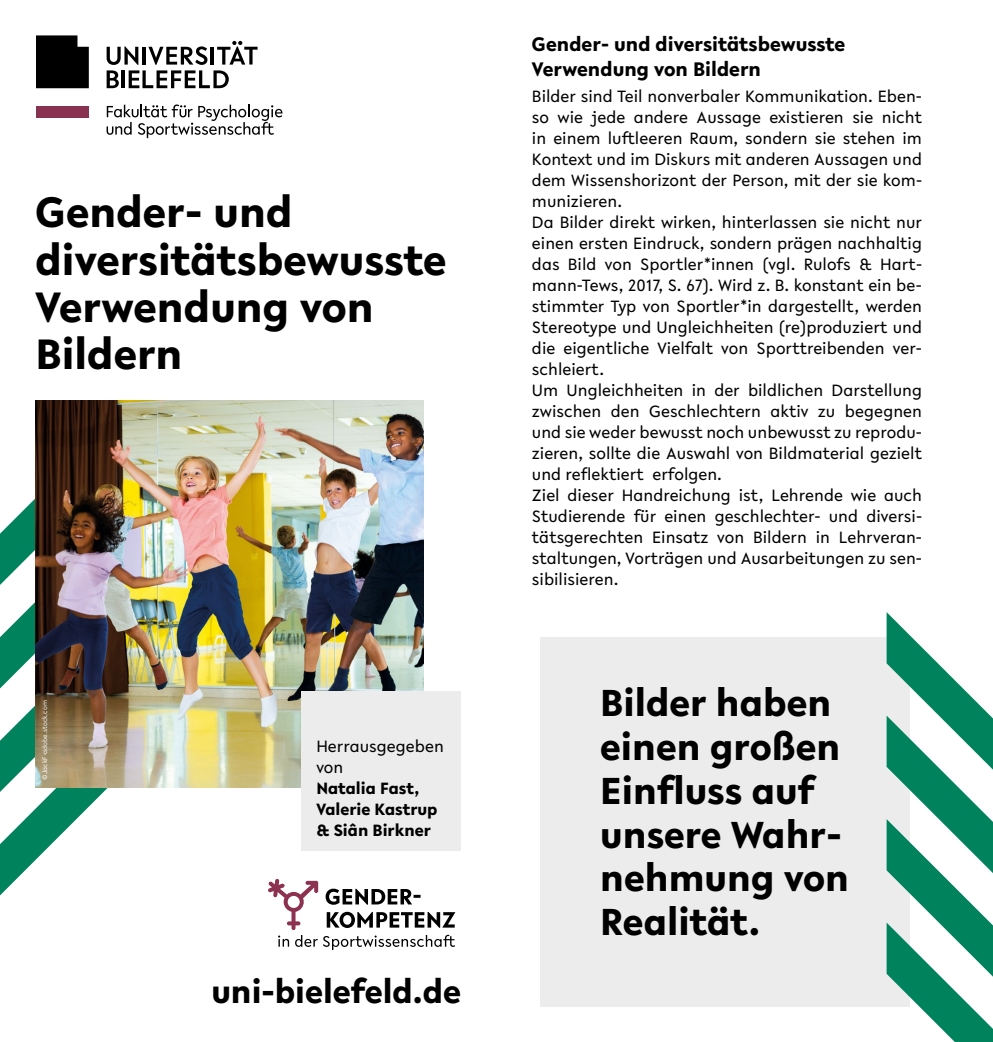
<style>
.page{position:relative;width:993px;height:1042px;background:#fff}
.page>*{position:absolute;margin:0;border:0;box-sizing:border-box;transform-origin:0 0}
.t1{font:700 45.5px/47.2px "Lelo";color:#000}
.t2{font:700 40.25px/43.8px "Lelo";color:#000}
.t3{font:700 35px "Lelo";color:#000}
.t4{font:700 21px/25.2px "Lelo";color:#000}
.t5{font:17.5px/21px "Lelo";color:#000}
.t6{font:700 17.5px/21px "Lelo";color:#000}
.t7{font:7px "Lelo";color:#fff}
</style>
<div class="page">
<div style="left:540px;top:637px;width:369px;height:369px;background:#ececed"></div>
<svg style="left:0;top:418px;width:108px;height:477px"></svg>
<svg style="left:107px;top:41px;width:150px;height:47px"></svg>
<svg style="left:36px;top:35px;width:53px;height:53px;background:#0e0e0e"></svg>
<div style="left:36px;top:106px;width:53px;height:11px;background:#893151"></div>
<svg style="left:106px;top:104px;width:176px;height:34px"></svg>
<img style="left:36px;top:401px;width:387px;height:387px">
<div style="left:301px;top:691px;width:160px;height:159px;background:#ececed"></div>
<svg style="left:886px;top:612px;width:106px;height:430px"></svg>
<svg style="left:268px;top:879px;width:187px;height:71px"></svg>
<h1 class="t1" style="left:35px;top:188px;width:412px">Gender- und diversitätsbewusste<br>Verwendung von<br>Bildern</h1>
<p class="t7" style="left:40px;top:780px;width:81px;rotate:-90deg">©JackF-adobe.stock.com</p>
<p class="t5" style="left:316px;top:735px;width:129px">Herrausgegeben von</p>
<p class="t6" style="left:316px;top:777px;width:123px">Natalia Fast,<br>Valerie Kastrup &amp; Siân Birkner</p>
<h3 class="t3" style="left:211px;top:967px;width:251px">uni-bielefeld.de</h3>
<p class="t4" style="left:531px;top:31px;width:315px">Gender- und diversitätsbewusste<br>Verwendung von Bildern</p>
<p class="t5" style="left:531px;top:85px;width:391px">Bilder sind Teil nonverbaler Kommunikation. Eben&shy;so wie jede andere Aussage existieren sie nicht in einem luftleeren Raum, sondern sie stehen im Kontext und im Diskurs mit anderen Aussagen und dem Wissenshorizont der Person, mit der sie kom&shy;munizieren.<br>Da Bilder direkt wirken, hinterlassen sie nicht nur einen ersten Eindruck, sondern prägen nachhaltig das Bild von Sportler*innen (vgl. Rulofs &amp; Hart&shy;mann-Tews, 2017, S. 67). Wird z. B. konstant ein be&shy;stimmter Typ von Sportler*in dargestellt, werden Stereotype und Ungleichheiten (re)produziert und die eigentliche Vielfalt von Sporttreibenden ver&shy;schleiert.<br>Um Ungleichheiten in der bildlichen Darstellung zwischen den Geschlechtern aktiv zu begegnen und sie weder bewusst noch unbewusst zu reprodu&shy;zieren, sollte die Auswahl von Bildmaterial gezielt und reflektiert erfolgen.<br>Ziel dieser Handreichung ist, Lehrende wie auch Studierende für einen geschlechter- und diversi&shy;tätsgerechten Einsatz von Bildern in Lehrveran&shy;staltungen, Vorträgen und Ausarbeitungen zu sen&shy;sibilisieren.</p>
<h2 class="t2" style="left:600px;top:680px;width:250px">Bilder haben einen großen<br>Einfluss auf unsere Wahr&shy;nehmung von<br>Realität.</h2>
</div>
